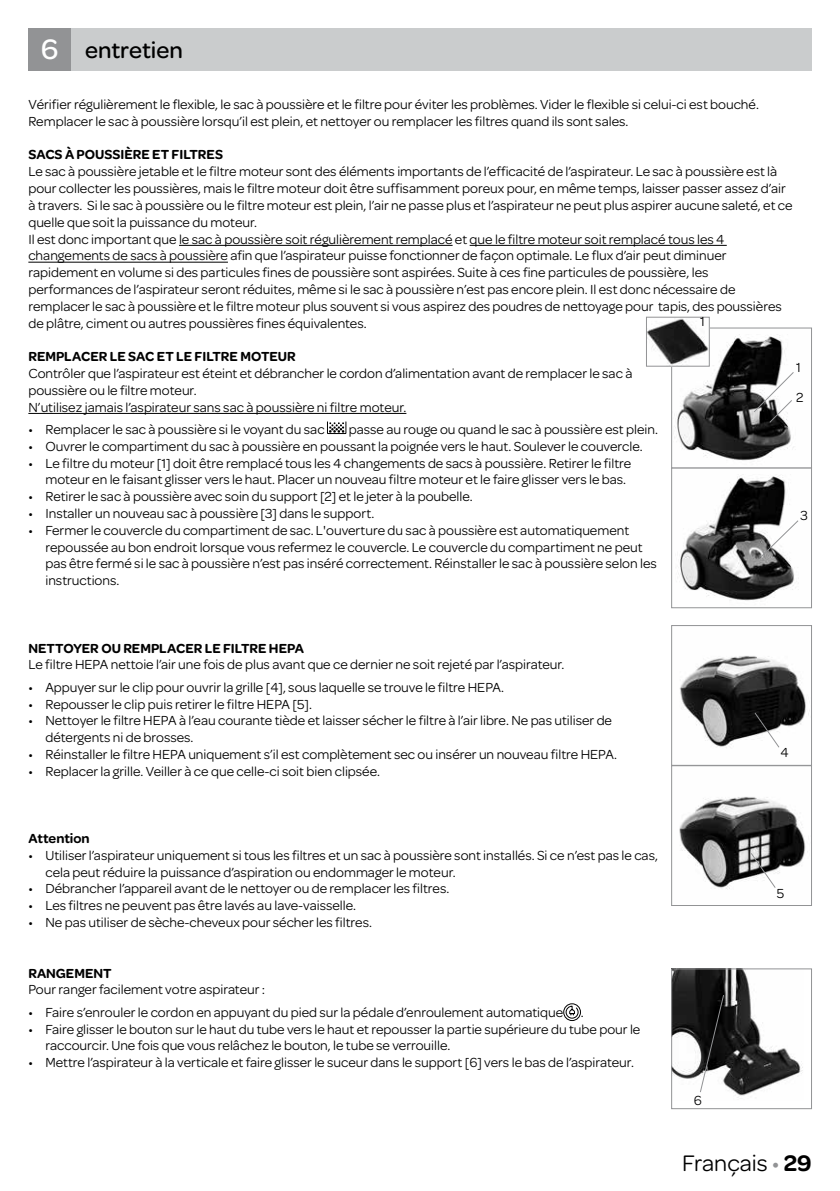
<style>
.page{position:relative;width:840px;height:1191px;background:#fff}
.page>*{position:absolute;margin:0;border:0;box-sizing:border-box;transform-origin:0 0}
.t1{font:24px "Omnes";color:#000}
.t2{font:500 24px "Omnes";color:#000}
.t3{font:14px/16.8px "Omnes";color:#000}
.t4{font:600 14px "Omnes";color:#000}
.s1{font-size:30px;color:#fff}
.s2{color:#929395}
.s3{font-weight:600}
</style>
<div class="page">
<div style="left:57px;top:28px;width:754px;height:43px;background:#cacccd"></div>
<div style="left:28px;top:28px;width:43px;height:43px;background:#929395"></div>
<hr style="left:179px;top:245px;width:273px;height:1px;background:#000">
<hr style="left:469px;top:245px;width:257px;height:1px;background:#000">
<hr style="left:28px;top:262px;width:200px;height:1px;background:#000">
<hr style="left:28px;top:413px;width:378px;height:1px;background:#000">
<svg style="left:327px;top:421px;width:20px;height:13px"></svg>
<div style="left:563px;top:1003px;width:17px;height:18px;border:1px solid #000;border-radius:50%"></div>
<svg style="left:564px;top:1005px;width:14px;height:14px"></svg>
<img style="left:672px;top:329px;width:124px;height:277px">
<div style="left:670px;top:467px;width:141px;height:141px;border:1px solid #929395"></div>
<svg style="left:759px;top:519px;width:40px;height:39px"></svg>
<img style="left:672px;top:970px;width:130px;height:130px">
<div style="left:670px;top:968px;width:141px;height:141px;border:1px solid #929395"></div>
<svg style="left:698px;top:994px;width:26px;height:99px"></svg>
<div style="left:670px;top:327px;width:141px;height:141px;border:1px solid #929395"></div>
<svg style="left:752px;top:371px;width:42px;height:53px"></svg>
<img style="left:647px;top:319px;width:60px;height:46px">
<div style="left:645px;top:317px;width:64px;height:50px;border:1px solid #929395"></div>
<img style="left:672px;top:627px;width:137px;height:277px">
<div style="left:670px;top:765px;width:141px;height:141px;border:1px solid #929395"></div>
<svg style="left:749px;top:852px;width:27px;height:37px"></svg>
<div style="left:670px;top:625px;width:141px;height:141px;border:1px solid #929395"></div>
<svg style="left:753px;top:711px;width:27px;height:37px"></svg>
<h1 class="t2" style="left:41px;top:33px;width:143px"><span class="s1">6</span> entretien</h1>
<p class="t3" style="left:28px;top:95px;width:731px">Vérifier régulièrement le flexible, le sac à poussière et le filtre pour éviter les problèmes. Vider le flexible si celui-ci est bouché.<br>Remplacer le sac à poussière lorsqu’il est plein, et nettoyer ou remplacer les filtres quand ils sont sales.</p>
<p class="t4" style="left:28px;top:145px;width:196px">SACS À POUSSIÈRE ET FILTRES</p>
<p class="t3" style="left:28px;top:162px;width:765px">Le sac à poussière jetable et le filtre moteur sont des éléments importants de l’efficacité de l’aspirateur. Le sac à poussière est là pour collecter les poussières, mais le filtre moteur doit être suffisamment poreux pour, en même temps, laisser passer assez d’air à travers. Si le sac à poussière ou le filtre moteur est plein, l’air ne passe plus et l’aspirateur ne peut plus aspirer aucune saleté, et ce quelle que soit la puissance du moteur.<br>Il est donc important que le sac à poussière soit régulièrement remplacé et que le filtre moteur soit remplacé tous les 4 changements de sacs à poussière afin que l’aspirateur puisse fonctionner de façon optimale. Le flux d’air peut diminuer rapidement en volume si des particules fines de poussière sont aspirées. Suite à ces fine particules de poussière, les performances de l’aspirateur seront réduites, même si le sac à poussière n’est pas encore plein. Il est donc nécessaire de remplacer le sac à poussière et le filtre moteur plus souvent si vous aspirez des poudres de nettoyage pour tapis, des poussières de plâtre, ciment ou autres poussières fines équivalentes.</p>
<p class="t4" style="left:28px;top:346px;width:269px">REMPLACER LE SAC ET LE FILTRE MOTEUR</p>
<p class="t3" style="left:28px;top:364px;width:605px">Contrôler que l’aspirateur est éteint et débrancher le cordon d’alimentation avant de remplacer le sac à poussière ou le filtre moteur.<br>N’utilisez jamais l’aspirateur sans sac à poussière ni filtre moteur.</p>
<p class="t3" style="left:28px;top:420px;width:297px">• Remplacer le sac à poussière si le voyant du sac</p>
<p class="t3" style="left:348px;top:420px;width:310px">passe au rouge ou quand le sac à poussière est plein.</p>
<p class="t3" style="left:28px;top:437px;width:615px">• Ouvrer le compartiment du sac à poussière en poussant la poignée vers le haut. Soulever le couvercle.</p>
<p class="t3" style="left:45px;top:454px;width:587px;text-indent:-17px">• Le filtre du moteur [1] doit être remplacé tous les 4 changements de sacs à poussière. Retirer le filtre moteur en le faisant glisser vers le haut. Placer un nouveau filtre moteur et le faire glisser vers le bas.</p>
<p class="t3" style="left:28px;top:487px;width:446px">• Retirer le sac à poussière avec soin du support [2] et le jeter à la poubelle.</p>
<p class="t3" style="left:28px;top:504px;width:347px">• Installer un nouveau sac à poussière [3] dans le support.</p>
<p class="t3" style="left:45px;top:521px;width:612px;text-indent:-17px">• Fermer le couvercle du compartiment de sac. L'ouverture du sac à poussière est automatiquement repoussée au bon endroit lorsque vous refermez le couvercle. Le couvercle du compartiment ne peut pas être fermé si le sac à poussière n’est pas inséré correctement. Réinstaller le sac à poussière selon les instructions.</p>
<p class="t3" style="left:699px;top:312px;width:6px">1</p>
<p class="t3" style="left:795px;top:351px;width:9px;line-height:29.8px">1<br>2</p>
<p class="t3" style="left:799px;top:506px;width:9px">3</p>
<p class="t4" style="left:28px;top:638px;width:277px">NETTOYER OU REMPLACER LE FILTRE HEPA</p>
<p class="t3" style="left:28px;top:655px;width:537px">Le filtre HEPA nettoie l’air une fois de plus avant que ce dernier ne soit rejeté par l’aspirateur.</p>
<p class="t3" style="left:28px;top:678px;width:477px">• Appuyer sur le clip pour ouvrir la grille [4], sous laquelle se trouve le filtre HEPA.</p>
<p class="t3" style="left:28px;top:695px;width:285px">• Repousser le clip puis retirer le filtre HEPA [5].</p>
<p class="t3" style="left:45px;top:711px;width:568px;text-indent:-17px">• Nettoyer le filtre HEPA à l’eau courante tiède et laisser sécher le filtre à l’air libre. Ne pas utiliser de détergents ni de brosses.</p>
<p class="t3" style="left:28px;top:745px;width:589px">• Réinstaller le filtre HEPA uniquement s’il est complètement sec ou insérer un nouveau filtre HEPA.</p>
<p class="t3" style="left:28px;top:762px;width:353px">• Replacer la grille. Veiller à ce que celle-ci soit bien clipsée.</p>
<p class="t4" style="left:28px;top:828px;width:63px">Attention</p>
<p class="t3" style="left:45px;top:846px;width:613px;text-indent:-17px">• Utiliser l’aspirateur uniquement si tous les filtres et un sac à poussière sont installés. Si ce n’est pas le cas, cela peut réduire la puissance d’aspiration ou endommager le moteur.</p>
<p class="t3" style="left:28px;top:879px;width:422px">• Débrancher l’appareil avant de le nettoyer ou de remplacer les filtres.</p>
<p class="t3" style="left:28px;top:896px;width:329px">• Les filtres ne peuvent pas être lavés au lave-vaisselle.</p>
<p class="t3" style="left:28px;top:913px;width:345px">• Ne pas utiliser de sèche-cheveux pour sécher les filtres.</p>
<p class="t4" style="left:28px;top:962px;width:85px">RANGEMENT</p>
<p class="t3" style="left:28px;top:980px;width:238px">Pour ranger facilement votre aspirateur :</p>
<p class="t3" style="left:28px;top:1003px;width:536px">• Faire s’enrouler le cordon en appuyant du pied sur la pédale d’enroulement automatique</p>
<p class="t3" style="left:580px;top:1003px;width:4px">.</p>
<p class="t3" style="left:45px;top:1019px;width:596px;text-indent:-17px">• Faire glisser le bouton sur le haut du tube vers le haut et repousser la partie supérieure du tube pour le raccourcir. Une fois que vous relâchez le bouton, le tube se verrouille.</p>
<p class="t3" style="left:28px;top:1053px;width:606px">• Mettre l’aspirateur à la verticale et faire glisser le suceur dans le support [6] vers le bas de l’aspirateur.</p>
<p class="t3" style="left:780px;top:743px;width:10px">4</p>
<p class="t3" style="left:776px;top:884px;width:9px">5</p>
<p class="t3" style="left:693px;top:1091px;width:10px">6</p>
<h1 class="t1" style="left:682px;top:1146px;width:131px">Français <span class="s2">•</span> <span class="s3">29</span></h1>
</div>
